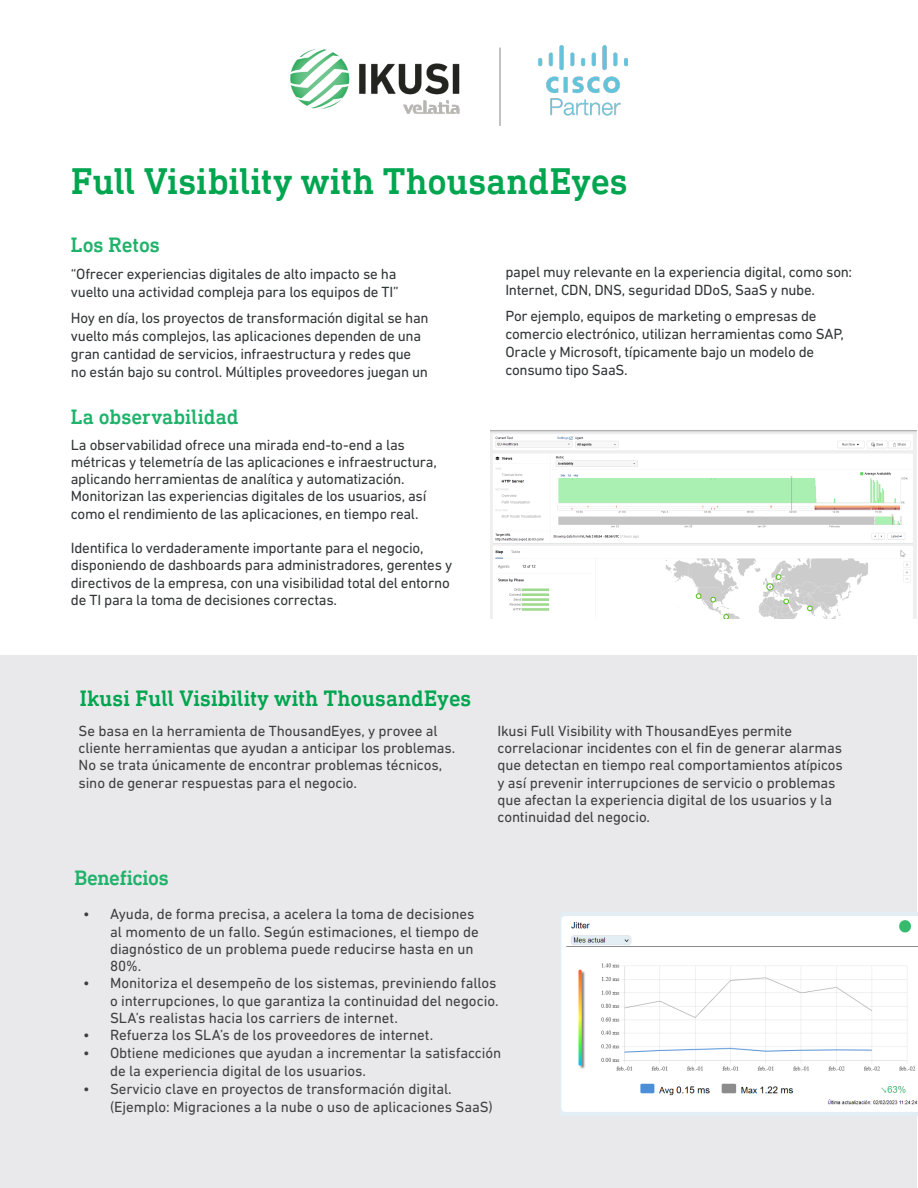
<style>
.page{position:relative;width:918px;height:1188px;background:#fff}
.page>*{position:absolute;margin:0;border:0;box-sizing:border-box;transform-origin:0 0}
.t1{font:500 37.5px "DIN Next Slab Pro";color:#00a54f}
.t2{font:500 22.5px "DIN Next Slab Pro";letter-spacing:.005em;color:#00a54f}
.t3{font:500 21px "DIN Next Slab Pro";color:#1eb26a}
.t4{font:500 21px "DIN Next Slab Pro";letter-spacing:-.02em;color:#1eb26a}
.t5{font:15px/18px "DIN Next LT Pro";letter-spacing:-.02em;color:#313637}
.t6{font:15px/17.2px "DIN Next LT Pro";letter-spacing:-.005em;color:#3e3e3f}
.t7{font:15px/18px "DIN Next LT Pro";letter-spacing:-.005em;color:#403f41}
</style>
<div class="page">
<div style="left:1px;top:655px;width:916px;height:532px;background:#e9e9eb"></div>
<img style="left:491px;top:431px;width:426px;height:187px">
<img style="left:561px;top:913px;width:357px;height:203px">
<img style="left:290px;top:45px;width:338px;height:81px">
<p class="t1" style="left:71px;top:159px;width:558px">Full Visibility with ThousandEyes</p>
<p class="t3" style="left:71px;top:233px;width:91px">Los Retos</p>
<p class="t5" style="left:71px;top:264px;width:329px">“Ofrecer experiencias digitales de alto impacto se ha vuelto una actividad compleja para los equipos de TI”</p>
<p class="t5" style="left:71px;top:309px;width:359px">Hoy en día, los proyectos de transformación digital se han vuelto más complejos, las aplicaciones dependen de una gran cantidad de servicios, infraestructura y redes que no están bajo su control. Múltiples proveedores juegan un</p>
<p class="t5" style="left:505px;top:263px;width:348px">papel muy relevante en la experiencia digital, como son:<br>Internet, CDN, DNS, seguridad DDoS, SaaS y nube.</p>
<p class="t5" style="left:505px;top:307px;width:340px">Por ejemplo, equipos de marketing o empresas de comercio electrónico, utilizan herramientas como SAP, Oracle y Microsoft, típicamente bajo un modelo de consumo tipo SaaS.</p>
<p class="t3" style="left:71px;top:405px;width:169px">La observabilidad</p>
<p class="t5" style="left:71px;top:436px;width:367px;line-height:17.2px">La observabilidad ofrece una mirada end-to-end a las métricas y telemetría de las aplicaciones e infraestructura, aplicando herramientas de analítica y automatización.<br>Monitorizan las experiencias digitales de los usuarios, así como el rendimiento de las aplicaciones, en tiempo real.</p>
<p class="t5" style="left:71px;top:539px;width:383px;line-height:17.2px">Identifica lo verdaderamente importante para el negocio, disponiendo de dashboards para administradores, gerentes y directivos de la empresa, con una visibilidad total del entorno de TI para la toma de decisiones correctas.</p>
<p class="t2" style="left:80px;top:686px;width:393px">Ikusi Full Visibility with ThousandEyes</p>
<p class="t6" style="left:79px;top:722px;width:378px">Se basa en la herramienta de ThousandEyes, y provee al cliente herramientas que ayudan a anticipar los problemas.<br>No se trata únicamente de encontrar problemas técnicos, sino de generar respuestas para el negocio.</p>
<p class="t6" style="left:497px;top:722px;width:347px">Ikusi Full Visibility with ThousandEyes permite correlacionar incidentes con el fin de generar alarmas que detectan en tiempo real comportamientos atípicos y así prevenir interrupciones de servicio o problemas que afectan la experiencia digital de los usuarios y la continuidad del negocio.</p>
<p class="t4" style="left:75px;top:866px;width:96px">Beneficios</p>
<p class="t6" style="left:110px;top:906px;width:370px;text-indent:-27px">• Ayuda, de forma precisa, a acelera la toma de decisiones al momento de un fallo. Según estimaciones, el tiempo de diagnóstico de un problema puede reducirse hasta en un 80%.</p>
<p class="t6" style="left:110px;top:975px;width:390px;text-indent:-27px">• Monitoriza el desempeño de los sistemas, previniendo fallos o interrupciones, lo que garantiza la continuidad del negocio.<br>SLA’s realistas hacia los carriers de internet.</p>
<p class="t6" style="left:83px;top:1026px;width:352px">• Refuerza los SLA’s de los proveedores de internet.</p>
<p class="t7" style="left:110px;top:1044px;width:393px;text-indent:-27px">• Obtiene mediciones que ayudan a incrementar la satisfacción de la experiencia digital de los usuarios.</p>
<p class="t7" style="left:110px;top:1080px;width:384px;text-indent:-27px">• Servicio clave en proyectos de transformación digital. (Ejemplo: Migraciones a la nube o uso de aplicaciones SaaS)</p>
</div>
